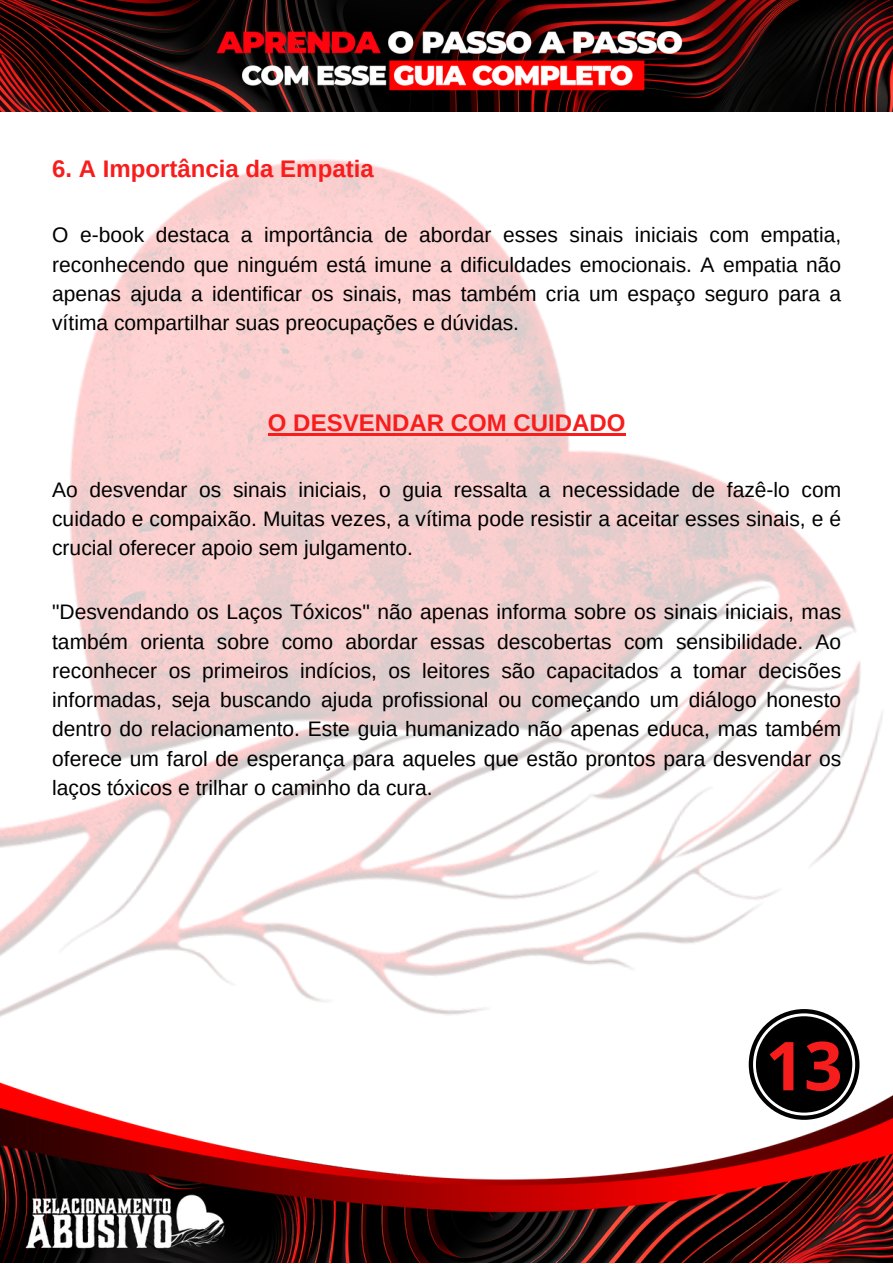
<style>
.page{position:relative;width:893px;height:1264px;background:#fff}
.page>*{position:absolute;margin:0;border:0;box-sizing:border-box;transform-origin:0 0}
.t1{font:700 67.5px "Open Sans";color:#f81d1d}
.t2{font:700 24px "Arimo";color:#f81d1d}
.t3{font:21px/29.2px "Arimo";color:#000;text-align:justify}
</style>
<div class="page">
<img style="left:0;top:0;width:892px;height:1071px">
<svg style="left:748px;top:1009px;width:111px;height:64px"></svg>
<div style="left:755px;top:1016px;width:97px;height:96px;background:#000;border-radius:50%"></div>
<hr style="left:268px;top:433px;width:357px;height:3px;background:#f81d1d">
<img style="left:0;top:1073px;width:892px;height:189px">
<p class="t2" style="left:52px;top:155px;width:323px">6. A Importância da Empatia</p>
<p class="t3" style="left:52px;top:220px;width:790px">O e-book destaca a importância de abordar esses sinais iniciais com empatia, reconhecendo que ninguém está imune a dificuldades emocionais. A empatia não apenas ajuda a identificar os sinais, mas também cria um espaço seguro para a vítima compartilhar suas preocupações e dúvidas.</p>
<p class="t2" style="left:268px;top:409px;width:359px">O DESVENDAR COM CUIDADO</p>
<p class="t3" style="left:52px;top:475px;width:790px">Ao desvendar os sinais iniciais, o guia ressalta a necessidade de fazê-lo com cuidado e compaixão. Muitas vezes, a vítima pode resistir a aceitar esses sinais, e é crucial oferecer apoio sem julgamento.</p>
<p class="t3" style="left:52px;top:597px;width:790px">"Desvendando os Laços Tóxicos" não apenas informa sobre os sinais iniciais, mas também orienta sobre como abordar essas descobertas com sensibilidade. Ao reconhecer os primeiros indícios, os leitores são capacitados a tomar decisões informadas, seja buscando ajuda profissional ou começando um diálogo honesto dentro do relacionamento. Este guia humanizado não apenas educa, mas também oferece um farol de esperança para aqueles que estão prontos para desvendar os laços tóxicos e trilhar o caminho da cura.</p>
<p class="t1" style="left:765px;top:1018px;width:78px">13</p>
</div>
